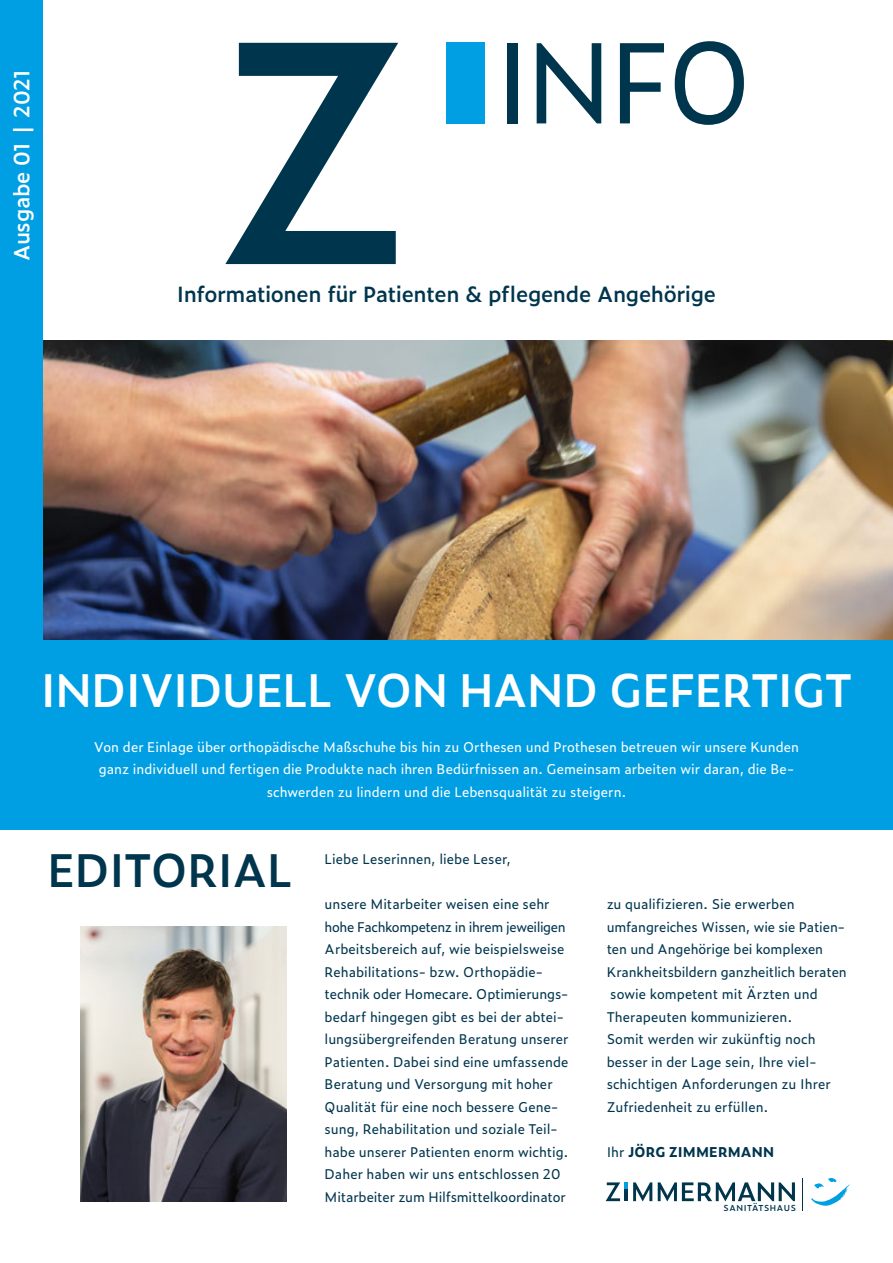
<style>
.page{position:relative;width:893px;height:1263px;background:#fff}
.page>*{position:absolute;margin:0;border:0;box-sizing:border-box;transform-origin:0 0}
.t1{font:110.7px "Zeitung Micro Pro";color:#00354e;scale:.94 1}
.t2{font:600 45px "Zeitung Pro";letter-spacing:-.02em;color:#fff}
.t3{font:600 45px "Zeitung Micro Pro";letter-spacing:-.015em;color:#00354e}
.t4{font:600 21px "Zeitung Micro Pro";letter-spacing:-.02em;color:#00354e}
.t5{font:600 21px "Zeitung Micro Pro";letter-spacing:-.02em;color:#fff}
.t6{font:13.5px/22.5px "Zeitung Pro";color:#00354e}
.t7{font:13.5px/22.5px "Zeitung Pro";color:#fff;text-align:center}
.t8{font:13.5px/22.5px "Zeitung Pro";letter-spacing:-.025em;color:#00354e}
.t9{font:700 13.5px "Zeitung Pro";letter-spacing:.015em;color:#00354e}
.t10{font:600 8.25px "Zeitung Micro Pro";letter-spacing:.07em;color:#00354e}
.s1{font-weight:400}
</style>
<div class="page">
<div style="left:0;top:341px;width:893px;height:488px;background:#009fe3"></div>
<svg style="left:658px;top:1182px;width:137px;height:19px"></svg>
<hr style="left:803px;top:1178px;width:1px;height:33px;background:#00354e">
<svg style="left:811px;top:1178px;width:39px;height:28px"></svg>
<svg style="left:606px;top:1182px;width:46px;height:19px"></svg>
<img style="left:43px;top:341px;width:850px;height:298px">
<img style="left:81px;top:926px;width:205px;height:276px">
<div style="left:447px;top:43px;width:38px;height:81px;background:#009fe3"></div>
<svg style="left:225px;top:43px;width:173px;height:221px"></svg>
<div style="left:0;top:0;width:43px;height:650px;background:#009fe3"></div>
<p class="t5" style="left:6px;top:261px;width:193px;rotate:-90deg">Ausgabe 01 | 2021</p>
<p class="t1" style="left:494px;top:-2px;width:276px">INFO</p>
<p class="t4" style="left:177px;top:278px;width:541px">Informationen für Patienten &amp; pflegende Angehörige</p>
<p class="t2" style="left:41px;top:656px;width:813px">INDIVIDUELL VON HAND GEFERTIGT</p>
<p class="t7" style="left:94px;top:735px;width:707px">Von der Einlage über orthopädische Maßschuhe bis hin zu Orthesen und Prothesen betreuen wir unsere Kunden ganz individuell und fertigen die Produkte nach ihren Bedürfnissen an. Gemeinsam arbeiten wir daran, die Be&shy;schwerden zu lindern und die Lebensqualität zu steigern.</p>
<p class="t3" style="left:48px;top:835px;width:247px">EDITORIAL</p>
<p class="t6" style="left:325px;top:847px;width:188px">Liebe Leserinnen, liebe Leser,</p>
<p class="t8" style="left:325px;top:892px;width:243px">unsere Mitarbeiter weisen eine sehr hohe Fachkompetenz in ihrem jeweiligen</p>
<p class="t6" style="left:325px;top:937px;width:245px">Arbeitsbereich auf, wie beispielsweise<br>Rehabilitations- bzw. Orthopädie&shy;technik oder Homecare. Optimierungs-</p>
<p class="t6" style="left:325px;top:1005px;width:245px">bedarf hingegen gibt es bei der abtei&shy;lungsübergreifenden Beratung unserer Patienten. Dabei sind eine umfassende Beratung und Versorgung mit hoher Qualität für eine noch bessere Gene&shy;sung, Rehabilitation und soziale Teil&shy;habe unserer Patienten enorm wichtig.</p>
<p class="t6" style="left:325px;top:1162px;width:243px">Daher haben wir uns entschlossen 20<br>Mitarbeiter zum Hilfsmittelkoordinator</p>
<p class="t6" style="left:607px;top:892px;width:189px">zu qualifizieren. Sie erwerben</p>
<p class="t6" style="left:607px;top:915px;width:242px">umfangreiches Wissen, wie sie Patien&shy;ten und Angehörige bei komplexen<br>Krankheitsbildern ganzheitlich beraten</p>
<p class="t6" style="left:607px;top:982px;width:213px">sowie kompetent mit Ärzten und<br>Therapeuten kommunizieren.</p>
<p class="t6" style="left:607px;top:1027px;width:226px">Somit werden wir zukünftig noch besser in der Lage sein, Ihre viel&shy;schichtigen Anforderungen zu Ihrer<br>Zufriedenheit zu erfüllen.</p>
<p class="t9" style="left:607px;top:1141px;width:169px"><span class="s1">Ihr</span> JÖRG ZIMMERMANN</p>
<p class="t10" style="left:724px;top:1201px;width:74px">SANITÄTSHAUS</p>
</div>
